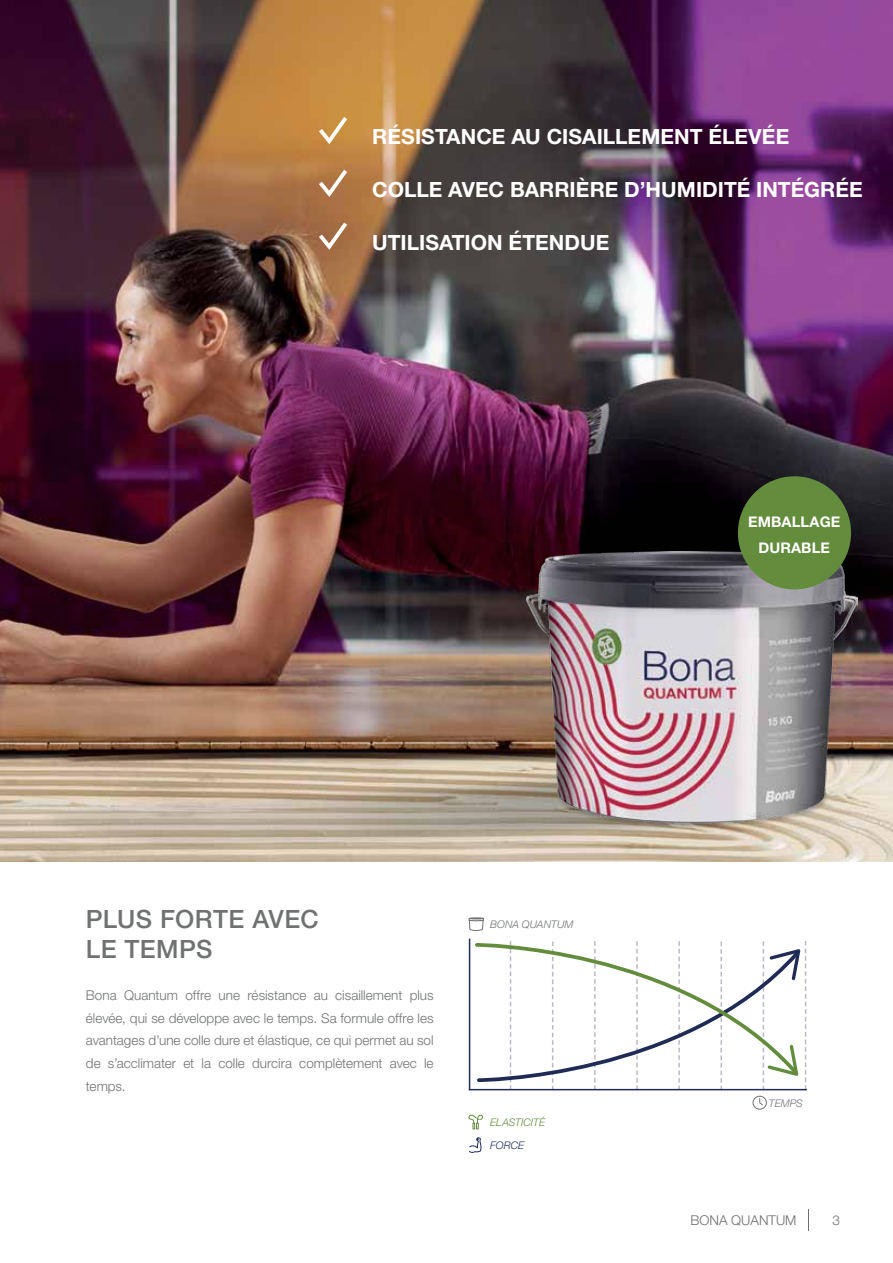
<style>
.page{position:relative;width:893px;height:1263px;background:#fff}
.page>*{position:absolute;margin:0;border:0;box-sizing:border-box;transform-origin:0 0}
.t1{font:500 25.2px/30px "Helvetica Neue LT Pro";letter-spacing:.015em;color:#707272}
.t2{font:700 21px "Helvetica Neue LT Pro";color:#fff}
.t3{font:700 14.7px/25.5px "Helvetica Neue LT Std";letter-spacing:.01em;color:#fff;text-align:center}
.t4{font:300 13.5px/22.5px "Helvetica Neue LT Std";color:#707272;text-align:justify}
.t5{font:300 13.5px "Helvetica Neue LT Pro";color:#6d6e71}
.t6{font:italic 300 10.5px "Helvetica Neue LT Std";letter-spacing:.005em;color:#707272}
.t7{font:italic 300 10.5px "Helvetica Neue LT Std";color:#638c3d}
.t8{font:italic 300 10.5px "Helvetica Neue LT Std";letter-spacing:.005em;color:#1f2a55}
</style>
<div class="page">
<img style="left:0;top:0;width:893px;height:862px">
<svg style="left:315px;top:113px;width:36px;height:34px"></svg>
<svg style="left:315px;top:165px;width:36px;height:35px"></svg>
<svg style="left:315px;top:218px;width:36px;height:35px"></svg>
<hr style="left:469px;top:938px;width:1px;height:152px;background:#1f2a55">
<hr style="left:469px;top:1089px;width:338px;height:1px;background:#1f2a55">
<svg style="left:469px;top:941px;width:337px;height:212px"></svg>
<svg style="left:469px;top:917px;width:15px;height:14px"></svg>
<img style="left:526px;top:552px;width:331px;height:290px">
<div style="left:738px;top:476px;width:113px;height:113px;background:#638c3d;border-radius:50%"></div>
<h2 class="t2" style="left:372px;top:124px;width:419px">RÉSISTANCE AU CISAILLEMENT ÉLEVÉE</h2>
<h2 class="t2" style="left:372px;top:177px;width:492px">COLLE AVEC BARRIÈRE D’HUMIDITÉ INTÉGRÉE</h2>
<h2 class="t2" style="left:372px;top:229px;width:239px">UTILISATION ÉTENDUE</h2>
<p class="t3" style="left:748px;top:509px;width:94px">EMBALLAGE<br>DURABLE</p>
<h1 class="t1" style="left:86px;top:904px;width:234px">PLUS FORTE AVEC<br>LE TEMPS</h1>
<p class="t4" style="left:86px;top:984px;width:349px">Bona Quantum offre une résistance au cisaillement plus élevée, qui se développe avec le temps. Sa formule offre les avantages d’une colle dure et élastique, ce qui permet au sol de s’acclimater et la colle durcira complètement avec le temps.</p>
<p class="t6" style="left:490px;top:918px;width:85px">BONA QUANTUM</p>
<p class="t7" style="left:490px;top:1116px;width:56px">ELASTICITÉ</p>
<p class="t8" style="left:490px;top:1139px;width:35px">FORCE</p>
<p class="t6" style="left:769px;top:1097px;width:36px">TEMPS</p>
<p class="t5" style="left:690px;top:1211px;width:108px">BONA QUANTUM</p>
<p class="t5" style="left:833px;top:1211px;width:9px">3</p>
</div>
